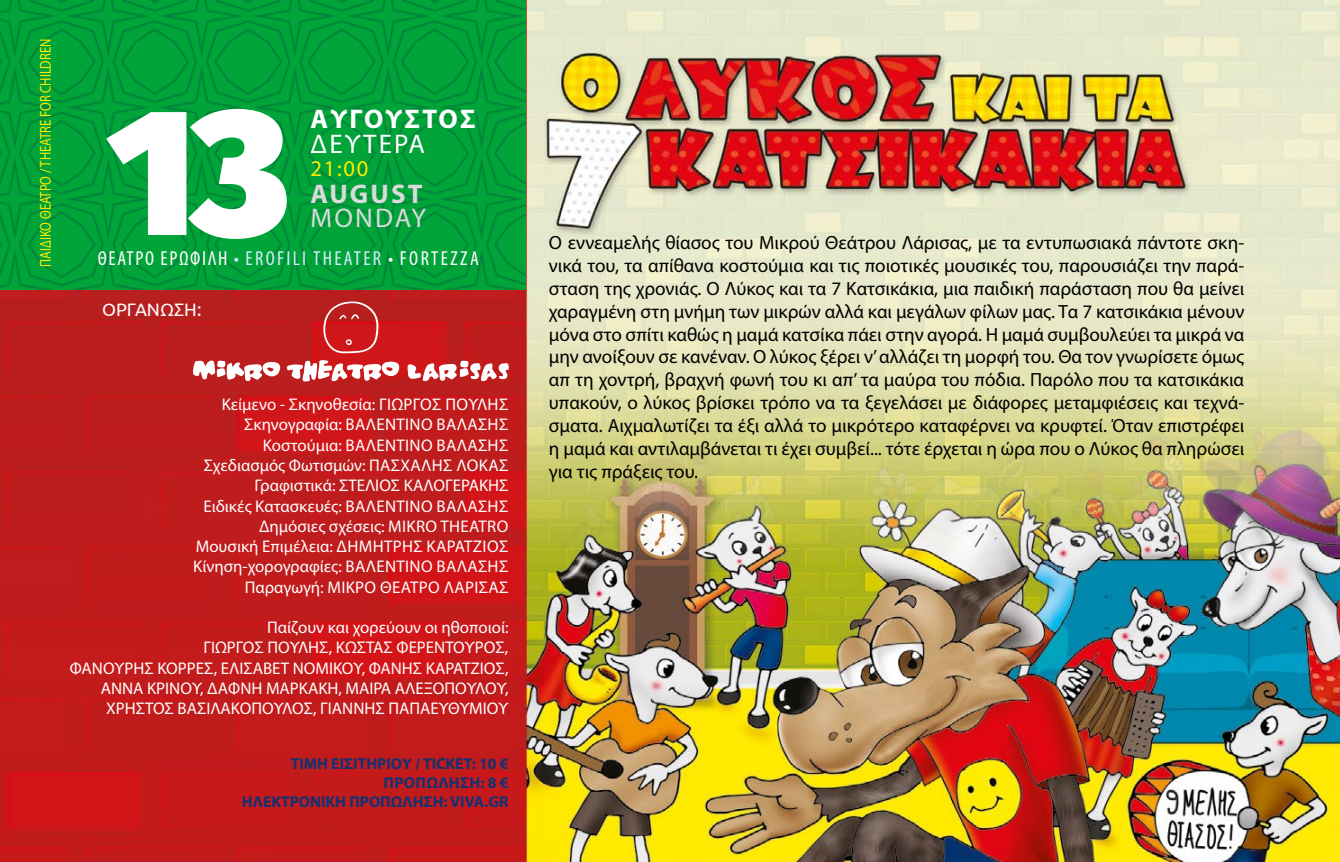
<style>
.page{position:relative;width:1340px;height:862px;background:#fff}
.page>*{position:absolute;margin:0;border:0;box-sizing:border-box;transform-origin:0 0}
.t1{font:900 180px "Fira Sans";color:#fff}
.t2{font:700 27px "Myriad Pro";letter-spacing:.08em;color:#fff}
.t3{font:27px "Myriad Pro";letter-spacing:.08em;color:#fff}
.t4{font:700 27px "Myriad Pro";letter-spacing:.08em;color:#dadada}
.t5{font:27px "Myriad Pro";letter-spacing:.08em;color:#dadada}
.t6{font:22.5px "Myriad Pro";color:#ffed00}
.t7{font:condensed 20.25px "Myriad Pro";letter-spacing:.115em;color:#fff}
.t8{font:19.12px/22.9px "Myriad Pro";color:#000;text-align:justify}
.t9{font:18px "Ubuntu";color:#fff}
.t10{font:16.88px/20.2px "Myriad Pro";color:#fff;text-align:right}
.t11{font:700 15.75px/18.9px "Myriad Pro";color:#123274;text-align:right}
.t12{font:15.75px "Myriad Pro";color:#ffed00;scale:.8 1}
.s1{color:#d4edfc}
</style>
<div class="page">
<img style="left:0;top:0;width:1339px;height:861px">
<img style="left:0;top:0;width:525px;height:289px">
<svg style="left:323px;top:301px;width:55px;height:52px;background:#cd3536"></svg>
<svg style="left:193px;top:360px;width:87px;height:21px"></svg>
<svg style="left:287px;top:360px;width:112px;height:21px"></svg>
<svg style="left:407px;top:360px;width:102px;height:21px"></svg>
<p class="t12" style="left:36px;top:266px;width:286px;rotate:-90deg">ΠΑΙΔΙΚΟ ΘΕΑΤΡΟ / THEATRE FOR CHILDREN</p>
<h1 class="t1" style="left:108px;top:5px;width:183px">13</h1>
<h2 class="t2" style="left:310px;top:101px;width:167px">ΑΥΓΟΥΣΤΟΣ</h2>
<h2 class="t3" style="left:310px;top:127px;width:116px">ΔΕΥΤΕΡΑ</h2>
<p class="t6" style="left:310px;top:154px;width:60px">21:00</p>
<h2 class="t4" style="left:310px;top:176px;width:114px">AUGUST</h2>
<h2 class="t5" style="left:310px;top:201px;width:117px">MONDAY</h2>
<p class="t7" style="left:98px;top:246px;width:382px">ΘΕΑΤΡΟ ΕΡΩΦΙΛΗ <span class="s1">• EROFILI THEATER</span> • FORTEZZA</p>
<p class="t9" style="left:102px;top:299px;width:101px">ΟΡΓΑΝΩΣΗ:</p>
<p class="t10" style="left:193px;top:394px;width:317px">Κείμενο - Σκηνοθεσία: ΓΙΩΡΓΟΣ ΠΟΥΛΗΣ Σκηνογραφία: ΒΑΛΕΝΤΙΝΟ ΒΑΛΑΣΗΣ Κοστούμια: ΒΑΛΕΝΤΙΝΟ ΒΑΛΑΣΗΣ Σχεδιασμός Φωτισμών: ΠΑΣΧΑΛΗΣ ΛΟΚΑΣ Γραφιστικά: ΣΤΕΛΙΟΣ ΚΑΛΟΓΕΡΑΚΗΣ<br>Ειδικές Κατασκευές: ΒΑΛΕΝΤΙΝΟ ΒΑΛΑΣΗΣ Δημόσιες σχέσεις: ΜIKRO THEATRO Μουσική Επιμέλεια: ΔΗΜΗΤΡΗΣ ΚΑΡΑΤΖΙΟΣ Κίνηση-χορογραφίες: ΒΑΛΕΝΤΙΝΟ ΒΑΛΑΣΗΣ Παραγωγή: ΜΙΚΡΟ ΘΕΑΤΡΟ ΛΑΡΙΣΑΣ</p>
<p class="t10" style="left:70px;top:616px;width:440px">Παίζουν και χορεύουν οι ηθοποιοί:<br>ΓΙΩΡΓΟΣ ΠΟΥΛΗΣ, ΚΩΣΤΑΣ ΦΕΡΕΝΤΟΥΡΟΣ,<br>ΦΑΝΟΥΡΗΣ ΚΟΡΡΕΣ, ΕΛΙΣΑΒΕΤ ΝΟΜΙΚΟΥ, ΦΑΝΗΣ ΚΑΡΑΤΖΙΟΣ, ΑΝΝΑ ΚΡΙΝΟΥ, ΔΑΦΝΗ ΜΑΡΚΑΚΗ, ΜΑΙΡΑ ΑΛΕΞΟΠΟΥΛΟΥ, ΧΡΗΣΤΟΣ ΒΑΣΙΛΑΚΟΠΟΥΛΟΣ, ΓΙΑΝΝΗΣ ΠΑΠΑΕΥΘΥΜΙΟΥ</p>
<p class="t11" style="left:242px;top:753px;width:268px">TIMH EIΣΙΤΗΡΙΟΥ / TICKET: 10 €<br>ΠΡΟΠΩΛΗΣΗ: 8 €<br>HΛΕΚΤΡΟΝΙΚΗ ΠΡΟΠΩΛΗΣΗ: VIVA.GR</p>
<p class="t8" style="left:549px;top:230px;width:697px">Ο εννεαμελής θίασος του Μικρού Θεάτρου Λάρισας, με τα εντυπωσιακά πάντοτε σκη&shy;νικά του, τα απίθανα κοστούμια και τις ποιοτικές μουσικές του, παρουσιάζει την παρά&shy;σταση της χρονιάς. Ο Λύκος και τα 7 Κατσικάκια, μια παιδική παράσταση που θα μείνει χαραγμένη στη μνήμη των μικρών αλλά και μεγάλων φίλων μας. Τα 7 κατσικάκια μένουν μόνα στο σπίτι καθώς η μαμά κατσίκα πάει στην αγορά. Η μαμά συμβουλεύει τα μικρά να μην ανοίξουν σε κανέναν. Ο λύκος ξέρει ν’ αλλάζει τη μορφή του. Θα τον γνωρίσετε όμως απ τη χοντρή, βραχνή φωνή του κι απ’ τα μαύρα του πόδια. Παρόλο που τα κατσικάκια υπακούν, ο λύκος βρίσκει τρόπο να τα ξεγελάσει με διάφορες μεταμφιέσεις και τεχνά&shy;σματα. Αιχμαλωτίζει τα έξι αλλά το μικρότερο καταφέρνει να κρυφτεί. Όταν επιστρέφει η μαμά και αντιλαμβάνεται τι έχει συμβεί... τότε έρχεται η ώρα που ο Λύκος θα πληρώσει για τις πράξεις του.</p>
</div>
